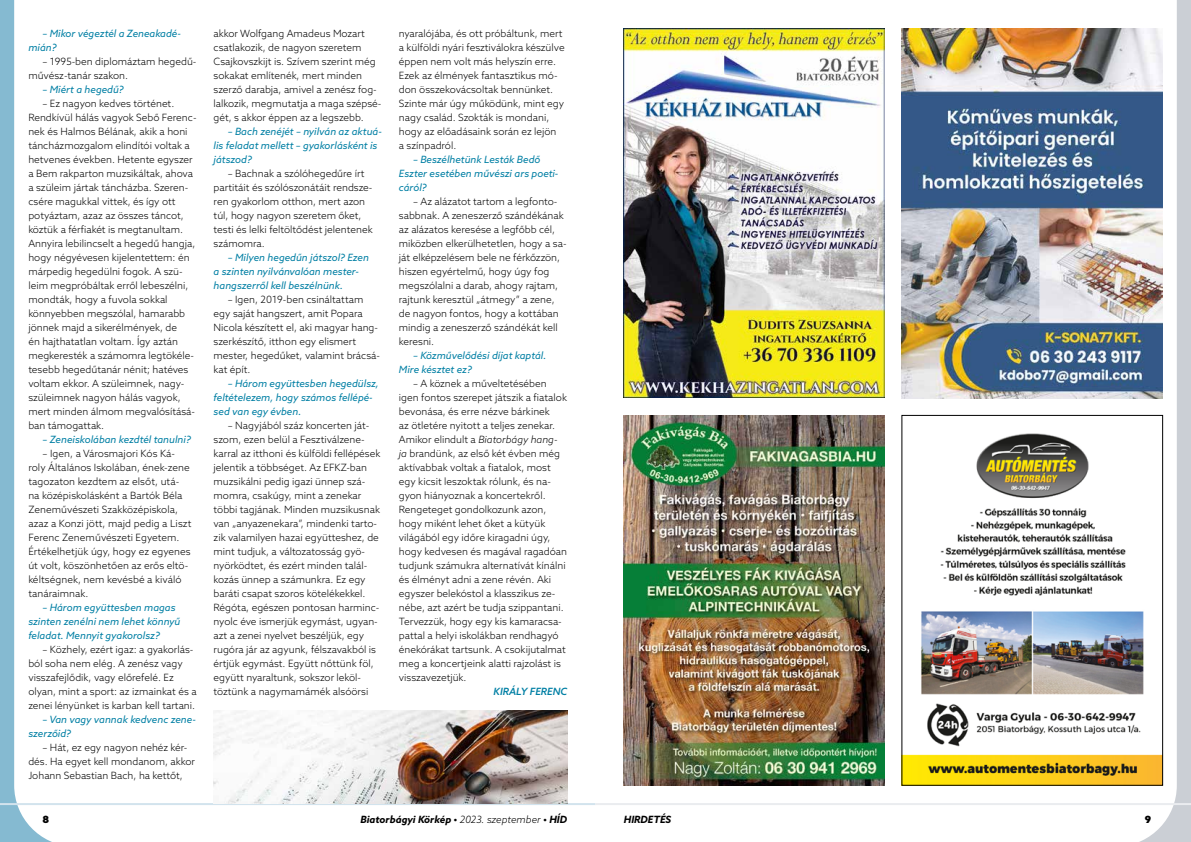
<style>
.page{position:relative;width:1191px;height:842px;background:#fff}
.page>*{position:absolute;margin:0;border:0;box-sizing:border-box;transform-origin:0 0}
.t1{font:300 10px/14px "Azo Sans";color:#000}
.t2{font:italic 10px/14px "Azo Sans";color:#007fa4}
.t3{font:italic 700 10px "Azo Sans";color:#000}
.t4{font:italic 500 10px "Azo Sans";color:#007fa4}
.t5{font:900 10px "Azo Sans";color:#000}
.s1{font-style:italic}
.s2{font-weight:300}
</style>
<div class="page">
<svg style="left:0;top:0;width:52px;height:842px"></svg>
<hr style="left:0;top:803px;width:595px;height:2px;background:#d2e3ed">
<svg style="left:1115px;top:0;width:76px;height:842px"></svg>
<hr style="left:595px;top:803px;width:596px;height:2px;background:#eaecef">
<img style="left:624px;top:28px;width:261px;height:370px">
<img style="left:902px;top:28px;width:260px;height:370px">
<img style="left:624px;top:415px;width:261px;height:370px">
<img style="left:903px;top:417px;width:257px;height:366px">
<img style="left:214px;top:710px;width:353px;height:93px">
<p class="t2" style="left:28px;top:26px;width:154px;text-indent:14px">– Mikor végeztél a Zeneakadé&shy;mián?</p>
<p class="t1" style="left:28px;top:54px;width:170px;text-indent:14px">– 1995-ben diplomáztam hegedű&shy;művész-tanár szakon.</p>
<p class="t2" style="left:43px;top:82px;width:83px">– Miért a hegedű?</p>
<p class="t1" style="left:28px;top:96px;width:170px;text-indent:14px">– Ez nagyon kedves történet.<br>Rendkívül hálás vagyok Sebő Ferenc&shy;nek és Halmos Bélának, akik a honi táncházmozgalom elindítói voltak a hetvenes években. Hetente egyszer a Bem rakparton muzsikáltak, ahova a szüleim jártak táncházba. Szeren&shy;csére magukkal vittek, és így ott potyáztam, azaz az összes táncot, köztük a férfiakét is megtanultam.<br>Annyira lebilincselt a hegedű hangja, hogy négyévesen kijelentettem: én márpedig hegedülni fogok. A szü&shy;leim megpróbáltak erről lebeszélni, mondták, hogy a fuvola sokkal könnyebben megszólal, hamarabb jönnek majd a sikerélmények, de<br>én hajthatatlan voltam. Így aztán megkeresték a számomra legtökéle&shy;tesebb hegedűtanár nénit; hatéves voltam ekkor. A szüleimnek, nagy&shy;szüleimnek nagyon hálás vagyok, mert minden álmom megvalósításá&shy;ban támogattak.</p>
<p class="t2" style="left:43px;top:432px;width:150px">– Zeneiskolában kezdtél tanulni?</p>
<p class="t1" style="left:28px;top:446px;width:165px;text-indent:14px">– Igen, a Városmajori Kós Ká&shy;roly Általános Iskolában, ének-zene tagozaton kezdtem az elsőt, utá&shy;na középiskolásként a Bartók Béla<br>Zeneművészeti Szakközépiskola, azaz a Konzi jött, majd pedig a Liszt<br>Ferenc Zeneművészeti Egyetem.<br>Értékelhetjük úgy, hogy ez egyenes út volt, köszönhetően az erős eltö&shy;kéltségnek, nem kevésbé a kiváló tanáraimnak.</p>
<p class="t2" style="left:28px;top:600px;width:154px;text-indent:14px">– Három együttesben magas szinten zenélni nem lehet könnyű feladat. Mennyit gyakorolsz?</p>
<p class="t1" style="left:28px;top:642px;width:170px;text-indent:14px">– Közhely, ezért igaz: a gyakorlás&shy;ból soha nem elég. A zenész vagy visszafejlődik, vagy előrefelé. Ez olyan, mint a sport: az izmainkat és a zenei lényünket is karban kell tartani.</p>
<p class="t2" style="left:28px;top:712px;width:169px;text-indent:14px">– Van vagy vannak kedvenc zene&shy;szerzőid?</p>
<p class="t1" style="left:28px;top:740px;width:168px;text-indent:14px">– Hát, ez egy nagyon nehéz kér&shy;dés. Ha egyet kell mondanom, akkor<br>Johann Sebastian Bach, ha kettőt,</p>
<p class="t1" style="left:214px;top:26px;width:169px">akkor Wolfgang Amadeus Mozart csatlakozik, de nagyon szeretem Csajkovszkijt is. Szívem szerint még sokakat említenék, mert minden szerző darabja, amivel a zenész fog&shy;lalkozik, megmutatja a maga szépsé&shy;gét, s akkor éppen az a legszebb.</p>
<p class="t2" style="left:214px;top:124px;width:170px;text-indent:14px">– Bach zenéjét – nyilván az aktuá&shy;lis feladat mellett – gyakorlásként is játszod?</p>
<p class="t1" style="left:214px;top:166px;width:161px;text-indent:14px">– Bachnak a szólóhegedűre írt partitáit és szólószonátáit rendsze&shy;ren gyakorlom otthon, mert azon túl, hogy nagyon szeretem őket, testi és lelki feltöltődést jelentenek számomra.</p>
<p class="t2" style="left:214px;top:250px;width:157px;text-indent:14px">– Milyen hegedűn játszol? Ezen a szinten nyilvánvalóan mester&shy;hangszerről kell beszélnünk.</p>
<p class="t1" style="left:214px;top:292px;width:168px;text-indent:14px">– Igen, 2019-ben csináltattam egy saját hangszert, amit Popara<br>Nicola készített el, aki magyar hang&shy;szerkészítő, itthon egy elismert mester, hegedűket, valamint brácsá&shy;kat épít.</p>
<p class="t2" style="left:214px;top:376px;width:167px;text-indent:14px">– Három együttesben hegedülsz, feltételezem, hogy számos fellépé&shy;sed van egy évben.</p>
<p class="t1" style="left:214px;top:418px;width:168px;text-indent:14px">– Nagyjából száz koncerten ját&shy;szom, ezen belül a Fesztiválzene&shy;karral az itthoni és külföldi fellépések jelentik a többséget. Az EFKZ-ban muzsikálni pedig igazi ünnep szá&shy;momra, csakúgy, mint a zenekar többi tagjának. Minden muzsikusnak van „anyazenekara”, mindenki tarto&shy;zik valamilyen hazai együtteshez, de mint tudjuk, a változatosság gyö&shy;nyörködtet, és ezért minden talál&shy;kozás ünnep a számunkra. Ez egy baráti csapat szoros kötelékekkel.<br>Régóta, egészen pontosan harminc&shy;nyolc éve ismerjük egymást, ugyan&shy;azt a zenei nyelvet beszéljük, egy rugóra jár az agyunk, félszavakból is értjük egymást. Együtt nőttünk föl, együtt nyaraltunk, sokszor leköl&shy;töztünk a nagymamámék alsóörsi</p>
<p class="t1" style="left:399px;top:26px;width:167px">nyaralójába, és ott próbáltunk, mert a külföldi nyári fesztiválokra készülve éppen nem volt más helyszín erre.<br>Ezek az élmények fantasztikus mó&shy;don összekovácsoltak bennünket.<br>Szinte már úgy működünk, mint egy nagy család. Szokták is mondani, hogy az előadásaink során ez lejön<br>a színpadról.</p>
<p class="t2" style="left:399px;top:152px;width:161px;text-indent:14px">– Beszélhetünk Lesták Bedő<br>Eszter esetében művészi ars poeti&shy;cáról?</p>
<p class="t1" style="left:399px;top:194px;width:169px;text-indent:14px">– Az alázatot tartom a legfonto&shy;sabbnak. A zeneszerző szándékának az alázatos keresése a legfőbb cél, miközben elkerülhetetlen, hogy a sa&shy;ját elképzelésem bele ne férkőzzön, hiszen egyértelmű, hogy úgy fog megszólalni a darab, ahogy rajtam, rajtunk keresztül „átmegy” a zene, de nagyon fontos, hogy a kottában mindig a zeneszerző szándékát kell keresni.</p>
<p class="t2" style="left:399px;top:348px;width:149px;text-indent:14px">– Közművelődési díjat kaptál.<br>Mire késztet ez?</p>
<p class="t1" style="left:399px;top:376px;width:170px;text-indent:14px">– A köznek a műveltetésében igen fontos szerepet játszik a fiatalok bevonása, és erre nézve bárkinek<br>az ötletére nyitott a teljes zenekar.<br>Amikor elindult a <span class="s1">Biatorbágy hang&shy;ja</span> brandünk, az első két évben még aktívabbak voltak a fiatalok, most egy kicsit leszoktak rólunk, és na&shy;gyon hiányoznak a koncertekről.<br>Rengeteget gondolkozunk azon, hogy miként lehet őket a kütyük világából egy időre kiragadni úgy, hogy kedvesen és magával ragadóan tudjunk számukra alternatívát kínálni és élményt adni a zene révén. Aki egyszer belekóstol a klasszikus ze&shy;nébe, azt azért be tudja szippantani.<br>Tervezzük, hogy egy kis kamaracsa&shy;pattal a helyi iskolákban rendhagyó énekórákat tartsunk. A csokijutalmat meg a koncertjeink alatti rajzolást is visszavezetjük.</p>
<p class="t4" style="left:493px;top:685px;width:75px">KIRÁLY FERENC</p>
<p class="t5" style="left:43px;top:813px;width:8px">8</p>
<p class="t3" style="left:360px;top:813px;width:208px">Biatorbágyi Körkép • <span class="s2">2023. szeptember</span> • HÍD</p>
<p class="t3" style="left:624px;top:813px;width:49px">HIRDETÉS</p>
<p class="t5" style="left:1144px;top:813px;width:8px">9</p>
</div>
